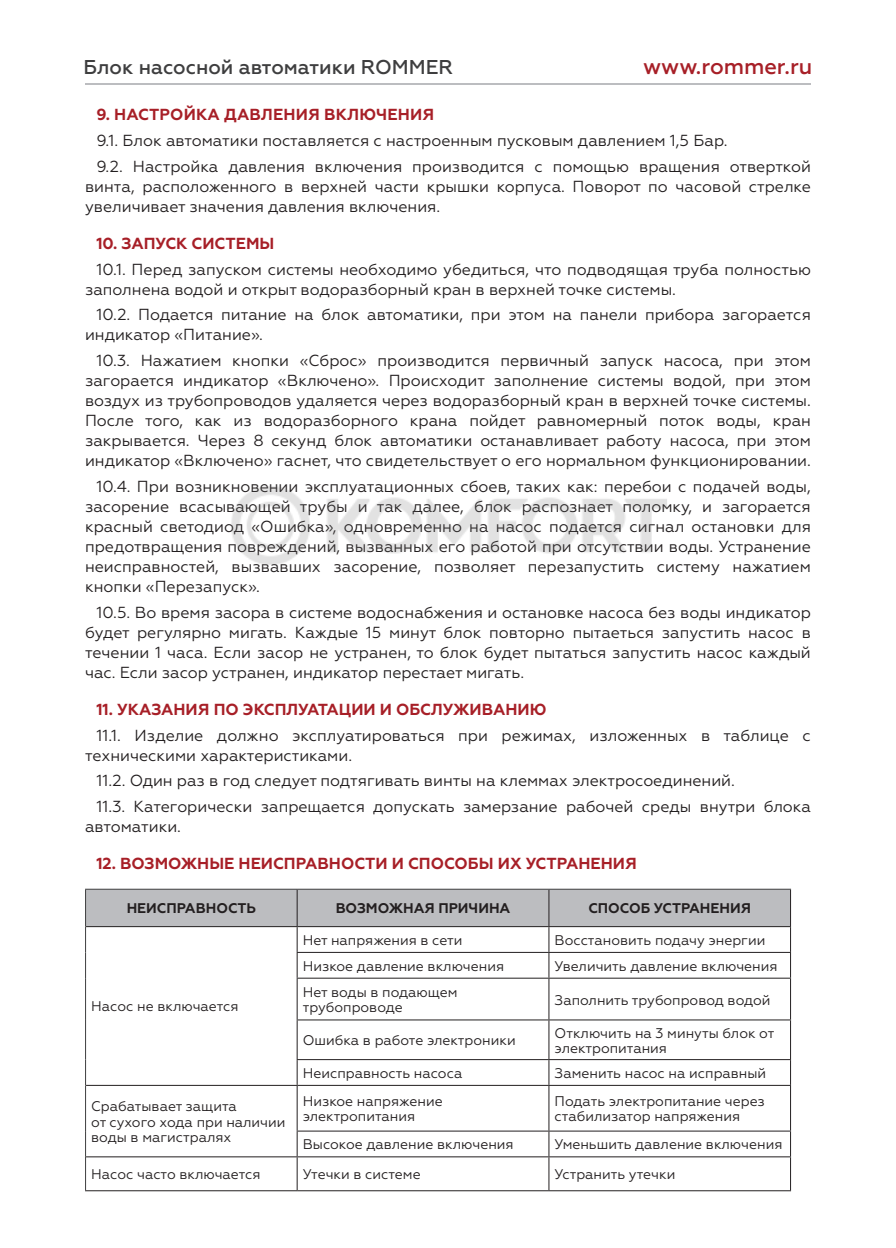
<style>
.page{position:relative;width:896px;height:1248px;background:#fff}
.page>*{position:absolute;margin:0;border:0;box-sizing:border-box;transform-origin:0 0}
.t1{font:500 22px "Geometria";color:#a71f27}
.t2{font:500 20px "Geometria";color:#3e3e3f}
.t3{font:16px/20px "Geometria";color:#231f20}
.t4{font:700 16px "Geometria";color:#a71f27}
.t5{font:14px/15.4px "Geometria";color:#231f20}
.t6{font:700 14px "Geometria";color:#231f20}
</style>
<div class="page">
<hr style="left:85px;top:978px;width:1px;height:41px;background:#3e3e3f">
<hr style="left:85px;top:1019px;width:1px;height:40px;background:#3e3e3f">
<svg style="left:85px;top:1059px;width:1px;height:26px"></svg>
<hr style="left:85px;top:1085px;width:1px;height:45px;background:#3e3e3f">
<svg style="left:85px;top:1130px;width:1px;height:26px"></svg>
<hr style="left:297px;top:978px;width:1px;height:41px;background:#231f20">
<hr style="left:297px;top:1020px;width:1px;height:38px;background:#231f20">
<svg style="left:297px;top:1059px;width:1px;height:25px"></svg>
<hr style="left:86px;top:1084px;width:211px;height:1px;background:#231f20">
<hr style="left:297px;top:1085px;width:1px;height:45px;background:#231f20">
<svg style="left:297px;top:1131px;width:1px;height:25px"></svg>
<hr style="left:86px;top:1156px;width:211px;height:1px;background:#231f20">
<hr style="left:85px;top:888px;width:212px;height:1px;background:#3e3e3f">
<svg style="left:85px;top:889px;width:706px;height:89px"></svg>
<hr style="left:297px;top:977px;width:252px;height:1px;background:#231f20">
<hr style="left:549px;top:977px;width:242px;height:1px;background:#231f20">
<hr style="left:548px;top:978px;width:1px;height:41px;background:#231f20">
<hr style="left:790px;top:978px;width:1px;height:41px;background:#231f20">
<hr style="left:297px;top:1019px;width:252px;height:1px;background:#231f20">
<hr style="left:549px;top:1019px;width:242px;height:1px;background:#231f20">
<hr style="left:548px;top:1020px;width:1px;height:38px;background:#231f20">
<hr style="left:790px;top:1020px;width:1px;height:38px;background:#231f20">
<hr style="left:297px;top:1058px;width:252px;height:1px;background:#231f20">
<hr style="left:549px;top:1058px;width:242px;height:1px;background:#231f20">
<svg style="left:548px;top:1059px;width:1px;height:25px"></svg>
<svg style="left:790px;top:1059px;width:1px;height:25px"></svg>
<hr style="left:297px;top:1084px;width:252px;height:1px;background:#231f20">
<hr style="left:549px;top:1084px;width:242px;height:1px;background:#231f20">
<hr style="left:548px;top:1085px;width:1px;height:45px;background:#231f20">
<hr style="left:790px;top:1085px;width:1px;height:45px;background:#231f20">
<svg style="left:548px;top:1131px;width:1px;height:25px"></svg>
<svg style="left:790px;top:1131px;width:1px;height:25px"></svg>
<hr style="left:297px;top:1156px;width:252px;height:1px;background:#231f20">
<hr style="left:297px;top:1157px;width:1px;height:33px;background:#231f20">
<hr style="left:549px;top:1156px;width:242px;height:1px;background:#231f20">
<hr style="left:548px;top:1157px;width:1px;height:33px;background:#231f20">
<hr style="left:790px;top:1157px;width:1px;height:33px;background:#231f20">
<hr style="left:85px;top:1190px;width:212px;height:1px;background:#231f20">
<hr style="left:297px;top:1190px;width:252px;height:1px;background:#231f20">
<hr style="left:549px;top:1190px;width:242px;height:1px;background:#231f20">
<hr style="left:85px;top:889px;width:1px;height:37px;background:#3e3e3f">
<hr style="left:85px;top:1156px;width:1px;height:34px;background:#3e3e3f">
<hr style="left:548px;top:889px;width:1px;height:37px;background:#231f20">
<hr style="left:790px;top:889px;width:1px;height:37px;background:#231f20">
<hr style="left:86px;top:926px;width:211px;height:1px;background:#231f20">
<hr style="left:297px;top:926px;width:252px;height:1px;background:#231f20">
<hr style="left:549px;top:926px;width:242px;height:1px;background:#231f20">
<hr style="left:297px;top:1130px;width:252px;height:1px;background:#231f20">
<hr style="left:549px;top:1130px;width:242px;height:1px;background:#231f20">
<hr style="left:297px;top:888px;width:252px;height:1px;background:#3e3e3f">
<hr style="left:549px;top:888px;width:242px;height:1px;background:#3e3e3f">
<hr style="left:297px;top:889px;width:1px;height:37px;background:#231f20">
<hr style="left:85px;top:84px;width:726px;height:1px;background:#bcbdc0">
<img style="left:231px;top:486px;width:436px;height:79px">
<p class="t2" style="left:84px;top:55px;width:371px">Блок насосной автоматики ROMMER</p>
<h1 class="t1" style="left:643px;top:53px;width:171px">www.rommer.ru</h1>
<p class="t4" style="left:96px;top:105px;width:339px">9. НАСТРОЙКА ДАВЛЕНИЯ ВКЛЮЧЕНИЯ</p>
<p class="t3" style="left:96px;top:127px;width:716px;line-height:25.6px">9.1. Блок автоматики поставляется с настроенным пусковым давлением 1,5 Бар.<br>9.2. Настройка давления включения производится с помощью вращения отверткой</p>
<p class="t3" style="left:85px;top:176px;width:727px">винта, расположенного в верхней части крышки корпуса. Поворот по часовой стрелке увеличивает значения давления включения.</p>
<p class="t4" style="left:96px;top:234px;width:180px">10. ЗАПУСК СИСТЕМЫ</p>
<p class="t3" style="left:85px;top:259px;width:727px;text-indent:11px">10.1. Перед запуском системы необходимо убедиться, что подводящая труба полностью заполнена водой и открыт водоразборный кран в верхней точке системы.</p>
<p class="t3" style="left:85px;top:305px;width:727px;text-indent:11px">10.2. Подается питание на блок автоматики, при этом на панели прибора загорается индикатор «Питание».</p>
<p class="t3" style="left:85px;top:350px;width:727px;text-align:justify;text-indent:11px">10.3. Нажатием кнопки «Сброс» производится первичный запуск насоса, при этом загорается индикатор «Включено». Происходит заполнение системы водой, при этом воздух из трубопроводов удаляется через водоразборный кран в верхней точке системы.<br>После того, как из водоразборного крана пойдет равномерный поток воды, кран закрывается. Через 8 секунд блок автоматики останавливает работу насоса, при этом индикатор «Включено» гаснет, что свидетельствует о его нормальном функционировании.</p>
<p class="t3" style="left:85px;top:476px;width:727px;text-align:justify;text-indent:11px">10.4. При возникновении эксплуатационных сбоев, таких как: перебои с подачей воды, засорение всасывающей трубы и так далее, блок распознает поломку, и загорается красный светодиод «Ошибка», одновременно на насос подается сигнал остановки для предотвращения повреждений, вызванных его работой при отсутствии воды. Устранение неисправностей, вызвавших засорение, позволяет перезапустить систему нажатием кнопки «Перезапуск».</p>
<p class="t3" style="left:85px;top:602px;width:727px;text-align:justify;text-indent:11px">10.5. Во время засора в системе водоснабжения и остановке насоса без воды индикатор будет регулярно мигать. Каждые 15 минут блок повторно пытаеться запустить насос в течении 1 часа. Если засор не устранен, то блок будет пытаться запустить насос каждый час. Если засор устранен, индикатор перестает мигать.</p>
<p class="t4" style="left:96px;top:699px;width:452px">11. УКАЗАНИЯ ПО ЭКСПЛУАТАЦИИ И ОБСЛУЖИВАНИЮ</p>
<p class="t3" style="left:85px;top:725px;width:727px;text-indent:11px">11.1. Изделие должно эксплуатироваться при режимах, изложенных в таблице с техническими характеристиками.</p>
<p class="t3" style="left:96px;top:767px;width:716px;line-height:25.6px">11.2. Один раз в год следует подтягивать винты на клеммах электросоединений.<br>11.3. Категорически запрещается допускать замерзание рабочей среды внутри блока</p>
<p class="t3" style="left:85px;top:816px;width:97px">автоматики.</p>
<p class="t4" style="left:96px;top:854px;width:542px">12. ВОЗМОЖНЫЕ НЕИСПРАВНОСТИ И СПОСОБЫ ИХ УСТРАНЕНИЯ</p>
<p class="t6" style="left:127px;top:900px;width:131px">НЕИСПРАВНОСТЬ</p>
<p class="t6" style="left:336px;top:900px;width:176px">ВОЗМОЖНАЯ ПРИЧИНА</p>
<p class="t6" style="left:588px;top:900px;width:164px">СПОСОБ УСТРАНЕНИЯ</p>
<p class="t5" style="left:91px;top:998px;width:149px">Насос не включается</p>
<p class="t5" style="left:303px;top:932px;width:161px">Нет напряжения в сети</p>
<p class="t5" style="left:554px;top:932px;width:212px">Восстановить подачу энергии</p>
<p class="t5" style="left:303px;top:958px;width:203px">Низкое давление включения</p>
<p class="t5" style="left:554px;top:958px;width:224px">Увеличить давление включения</p>
<p class="t5" style="left:303px;top:984px;width:156px">Нет воды в подающем трубопроводе</p>
<p class="t5" style="left:554px;top:991px;width:217px">Заполнить трубопровод водой</p>
<p class="t5" style="left:303px;top:1032px;width:214px">Ошибка в работе электроники</p>
<p class="t5" style="left:554px;top:1024px;width:221px">Отключить на 3 минуты блок от электропитания</p>
<p class="t5" style="left:303px;top:1065px;width:161px">Неисправность насоса</p>
<p class="t5" style="left:554px;top:1065px;width:213px">Заменить насос на исправный</p>
<p class="t5" style="left:91px;top:1098px;width:196px">Срабатывает защита<br>от сухого хода при наличии воды в магистралях</p>
<p class="t5" style="left:303px;top:1093px;width:141px">Низкое напряжение электропитания</p>
<p class="t5" style="left:554px;top:1093px;width:212px">Подать электропитание через стабилизатор напряжения</p>
<p class="t5" style="left:303px;top:1136px;width:212px">Высокое давление включения</p>
<p class="t5" style="left:554px;top:1136px;width:229px">Уменьшить давление включения</p>
<p class="t5" style="left:91px;top:1166px;width:171px">Насос часто включается</p>
<p class="t5" style="left:303px;top:1166px;width:119px">Утечки в системе</p>
<p class="t5" style="left:554px;top:1166px;width:122px">Устранить утечки</p>
</div>
